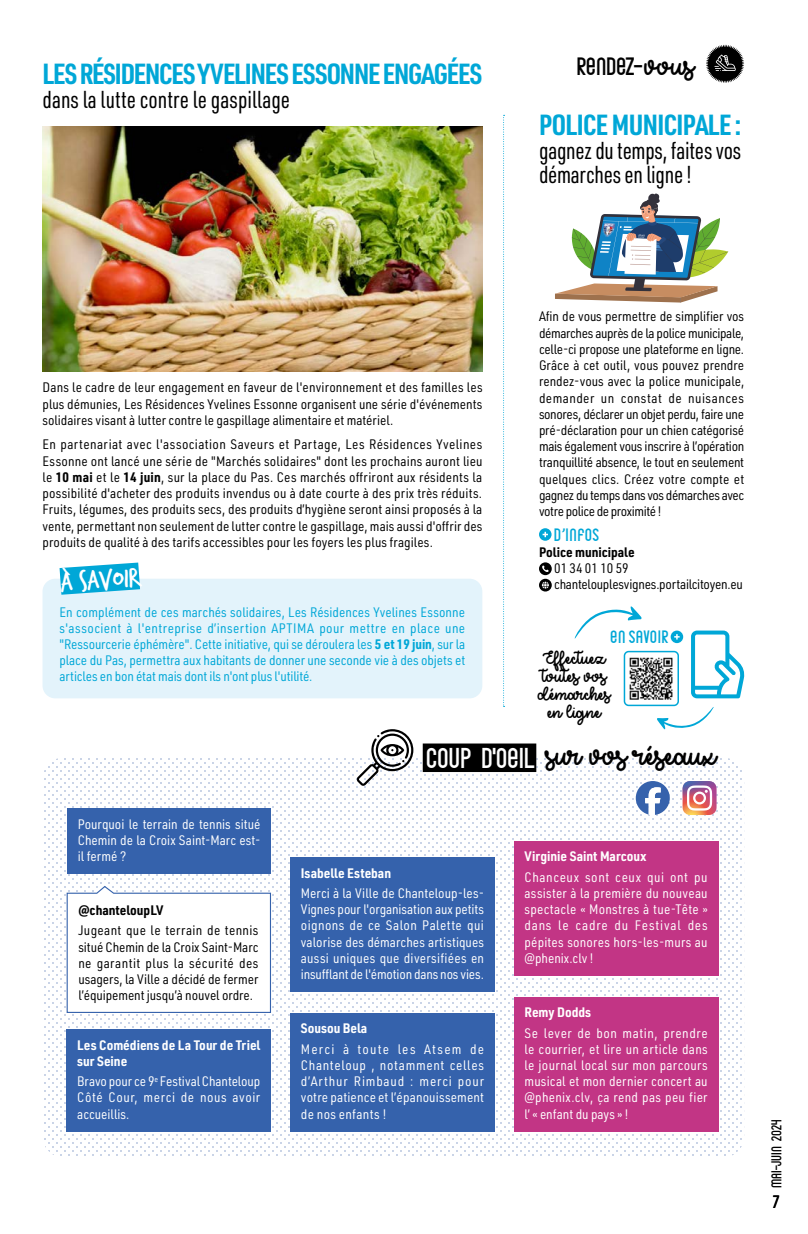
<style>
.page{position:relative;width:808px;height:1234px;background:#fff}
.page>*{position:absolute;margin:0;border:0;box-sizing:border-box;transform-origin:0 0}
.t1{font:29.7px "Trash Hand";color:#fff}
.t2{font:700 28.5px "URWDIN Cond";letter-spacing:-.03em;color:#00a7d7}
.t3{font:24.75px "Try Happiness";color:#000}
.t4{font:24px/24px "URWDIN Cond";letter-spacing:-.005em;color:#000}
.t5{font:24px "Try Happiness";color:#000}
.t6{font:15px/18px "Try Happiness";color:#000;text-align:center}
.t7{font:13.5px/16.2px "URWDIN Semi Cond";letter-spacing:-.005em;color:#000;text-align:justify}
.t8{font:13.5px/16.2px "URWDIN Semi Cond";letter-spacing:.01em;color:#fff;text-align:justify}
.t9{font:13.5px/16.2px "URWDIN Semi Cond";letter-spacing:-.01em;color:#00a7d7;text-align:justify}
.t10{font:700 13.5px/16.2px "URWDIN Semi Cond";color:#fff}
.t11{font:700 13.5px "URWDIN Semi Cond";color:#000}
.t12{font:10.5px "Bingke Berendam";color:#000}
.t13{font:7.5px "Bingke Berendam";letter-spacing:.085em;color:#00a7d7}
.t14{font:7.5px "Bingke Berendam";color:#000}
.t15{font:6px "Bingke Berendam";letter-spacing:-.005em;color:#000}
.s1{font-weight:700}
</style>
<div class="page">
<svg style="left:706px;top:45px;width:38px;height:38px"></svg>
<svg style="left:44px;top:757px;width:698px;height:399px"></svg>
<svg style="left:503px;top:115px;width:2px;height:592px"></svg>
<img style="left:43px;top:126px;width:439px;height:245px">
<div style="left:423px;top:743px;width:113px;height:28px;background:#000"></div>
<svg style="left:356px;top:729px;width:57px;height:56px"></svg>
<div style="left:67px;top:808px;width:204px;height:66px;background:#3562ac"></div>
<div style="left:67px;top:1029px;width:204px;height:102px;background:#3562ac"></div>
<div style="left:290px;top:857px;width:205px;height:134px;background:#3562ac"></div>
<div style="left:514px;top:840px;width:204px;height:135px;background:#c23585"></div>
<div style="left:290px;top:1012px;width:205px;height:119px;background:#3562ac"></div>
<div style="left:514px;top:996px;width:204px;height:135px;background:#c23585"></div>
<svg style="left:66px;top:884px;width:206px;height:129px"></svg>
<svg style="left:636px;top:780px;width:34px;height:34px"></svg>
<svg style="left:682px;top:780px;width:34px;height:34px"></svg>
<div style="left:43px;top:578px;width:439px;height:120px;background:#e3f3fb;border-radius:13px"></div>
<svg style="left:691px;top:630px;width:54px;height:68px"></svg>
<img style="left:629px;top:657px;width:44px;height:43px">
<div style="left:624px;top:650px;width:55px;height:56px;border:2px solid #00a7d7;border-radius:4px"></div>
<svg style="left:657px;top:706px;width:57px;height:23px"></svg>
<svg style="left:574px;top:606px;width:67px;height:33px"></svg>
<svg style="left:539px;top:528px;width:12px;height:12px"></svg>
<svg style="left:539px;top:562px;width:13px;height:29px"></svg>
<svg style="left:671px;top:630px;width:12px;height:13px"></svg>
<svg style="left:555px;top:193px;width:173px;height:109px"></svg>
<img style="left:602px;top:223px;width:13px;height:14px">
<svg style="left:42px;top:562px;width:126px;height:47px"></svg>
<h2 class="t2" style="left:43px;top:55px;width:441px">LES RÉSIDENCES YVELINES ESSONNE ENGAGÉES</h2>
<h3 class="t4" style="left:43px;top:87px;width:249px">dans la lutte contre le gaspillage</h3>
<p class="t12" style="left:577px;top:65px;width:67px">RENDEZ-</p>
<h3 class="t5" style="left:644px;top:52px;width:51px">vous</h3>
<h2 class="t2" style="left:539px;top:106px;width:204px">POLICE MUNICIPALE :</h2>
<h3 class="t4" style="left:539px;top:138px;width:204px">gagnez du temps, faites vos démarches en ligne !</h3>
<p class="t7" style="left:43px;top:379px;width:442px">Dans le cadre de leur engagement en faveur de l'environnement et des familles les plus démunies, Les Résidences Yvelines Essonne organisent une série d'événements solidaires visant à lutter contre le gaspillage alimentaire et matériel.</p>
<p class="t7" style="left:43px;top:436px;width:442px">En partenariat avec l'association Saveurs et Partage, Les Résidences Yvelines Essonne ont lancé une série de "Marchés solidaires" dont les prochains auront lieu le <span class="s1">10 mai</span> et le <span class="s1">14 juin</span>, sur la place du Pas. Ces marchés offriront aux résidents la possibilité d'acheter des produits invendus ou à date courte à des prix très réduits.<br>Fruits, légumes, des produits secs, des produits d’hygiène seront ainsi proposés à la vente, permettant non seulement de lutter contre le gaspillage, mais aussi d'offrir des produits de qualité à des tarifs accessibles pour les foyers les plus fragiles.</p>
<h1 class="t1" style="left:60px;top:567px;width:80px;rotate:-4deg">À SAVOIR</h1>
<p class="t9" style="left:60px;top:603px;width:407px">En complément de ces marchés solidaires, Les Résidences Yvelines Essonne s'associent à l'entreprise d’insertion APTIMA pour mettre en place une "Ressourcerie éphémère". Cette initiative, qui se déroulera les <span class="s1">5 et 19 juin</span>, sur la place du Pas, permettra aux habitants de donner une seconde vie à des objets et articles en bon état mais dont ils n'ont plus l'utilité.</p>
<p class="t7" style="left:539px;top:308px;width:207px">Afin de vous permettre de simplifier vos démarches auprès de la police municipale, celle-ci propose une plateforme en ligne.<br>Grâce à cet outil, vous pouvez prendre rendez-vous avec la police municipale, demander un constat de nuisances sonores, déclarer un objet perdu, faire une pré-déclaration pour un chien catégorisé mais également vous inscrire à l’opération tranquillité absence, le tout en seulement quelques clics. Créez votre compte et gagnez du temps dans vos démarches avec votre police de proximité !</p>
<p class="t13" style="left:554px;top:533px;width:47px">D’INFOS</p>
<p class="t11" style="left:539px;top:543px;width:97px">Police municipale</p>
<p class="t7" style="left:554px;top:559px;width:190px">01 34 01 10 59 chantelouplesvignes.portailcitoyen.eu</p>
<p class="t13" style="left:610px;top:636px;width:60px">EN SAVOIR</p>
<p class="t6" style="left:538px;top:650px;width:74px">Effectuez toutes vos démarches en ligne</p>
<p class="t8" style="left:78px;top:815px;width:184px">Pourquoi le terrain de tennis situé Chemin de la Croix Saint-Marc est&shy;il fermé ?</p>
<p class="t11" style="left:78px;top:900px;width:87px">@chanteloupLV</p>
<p class="t7" style="left:78px;top:921px;width:182px">Jugeant que le terrain de tennis situé Chemin de la Croix Saint-Marc ne garantit plus la sécurité des usagers, la Ville a décidé de fermer l’équipement jusqu’à nouvel ordre.</p>
<p class="t10" style="left:77px;top:1035px;width:185px">Les Comédiens de La Tour de Triel sur Seine</p>
<p class="t8" style="left:77px;top:1072px;width:185px">Bravo pour ce 9<sup>e</sup> Festival Chanteloup Côté Cour, merci de nous avoir accueillis.</p>
<h3 class="t3" style="left:426px;top:742px;width:292px"><sub>COUP</sub> <sub>D'OEIL</sub> sur vos réseaux</h3>
<p class="t10" style="left:301px;top:863px;width:92px">Isabelle Esteban</p>
<p class="t8" style="left:301px;top:884px;width:185px">Merci à la Ville de Chanteloup-les-Vignes pour l'organisation aux petits oignons de ce Salon Palette qui valorise des démarches artistiques aussi uniques que diversifiées en insufflant de l'émotion dans nos vies.</p>
<p class="t10" style="left:301px;top:1019px;width:68px">Sousou Bela</p>
<p class="t8" style="left:301px;top:1040px;width:185px">Merci à toute les Atsem de Chanteloup , notamment celles d’Arthur Rimbaud : merci pour votre patience et l’épanouissement de nos enfants !</p>
<p class="t10" style="left:524px;top:847px;width:123px">Virginie Saint Marcoux</p>
<p class="t8" style="left:524px;top:868px;width:185px">Chanceux sont ceux qui ont pu assister à la première du nouveau spectacle « Monstres à tue-Tête » dans le cadre du Festival des pépites sonores hors-les-murs au @phenix.clv !</p>
<p class="t10" style="left:524px;top:1003px;width:68px">Remy Dodds</p>
<p class="t8" style="left:524px;top:1024px;width:185px">Se lever de bon matin, prendre le courrier, et lire un article dans le journal local sur mon parcours musical et mon dernier concert au @phenix.clv, ça rend pas peu fier l’ « enfant du pays » !</p>
<p class="t15" style="left:776px;top:1187px;width:70px;rotate:-90deg">MAI-JUIN 2024</p>
<p class="t14" style="left:773px;top:1200px;width:7px">7</p>
</div>
